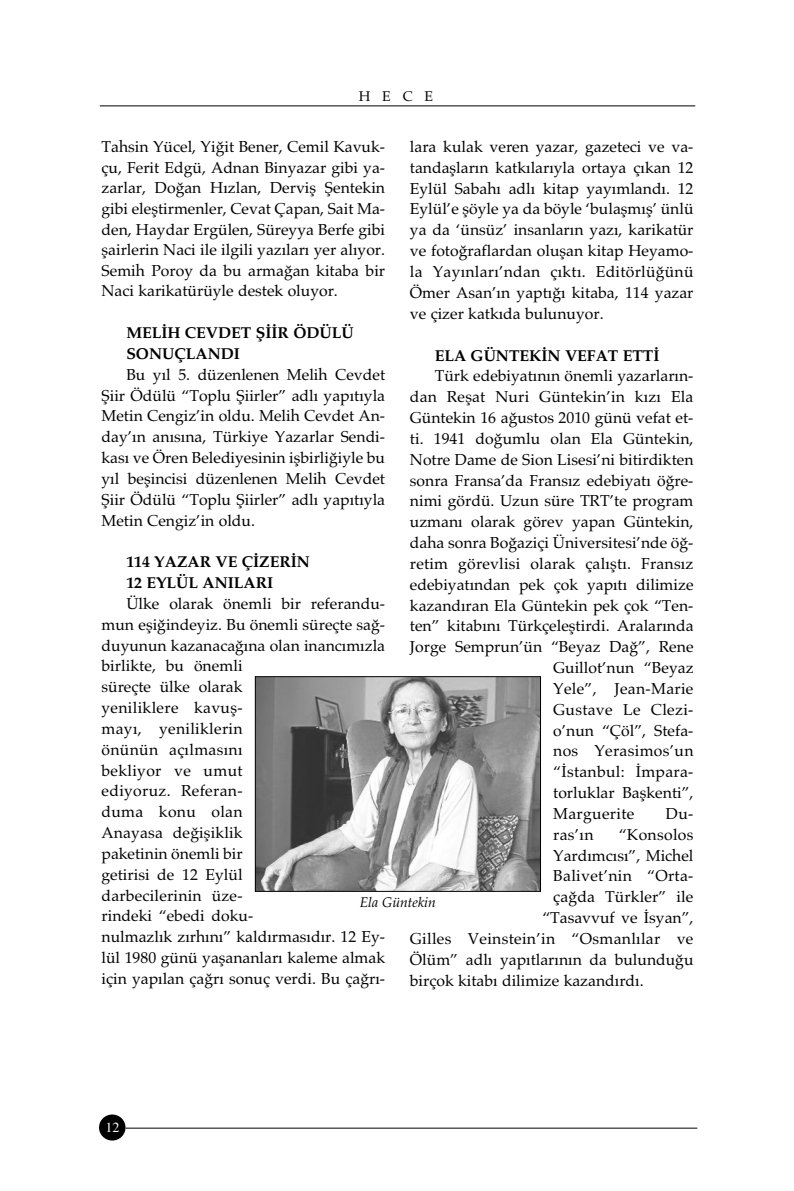
<style>
.page{position:relative;width:794px;height:1191px;background:#fff}
.page>*{position:absolute;margin:0;border:0;box-sizing:border-box;transform-origin:0 0}
.t1{font:15.75px/20.8px "Palatino";color:#000;text-align:justify}
.t2{font:15.75px "Palatino";letter-spacing:.02em;color:#000}
.t3{font:700 15.75px/20.8px "Palatino";color:#000}
.t4{font:italic 14px "Palatino";color:#000}
.t5{font:14px "Palatino";color:#000}
.t6{font:14px "Times Tr Roman";color:#fff}
</style>
<div class="page">
<hr style="left:100px;top:105px;width:595px;height:1px;background:#000">
<hr style="left:126px;top:1127px;width:571px;height:1px;background:#000">
<div style="left:99px;top:1114px;width:26px;height:26px;background:#000;border-radius:50%"></div>
<img style="left:257px;top:678px;width:282px;height:211px">
<div style="left:255px;top:676px;width:286px;height:215px;border:1px solid #000"></div>
<p class="t5" style="left:359px;top:90px;width:76px">HECE</p>
<p class="t1" style="left:102px;top:138px;width:285px">Tahsin Yücel, Yi¤it Bener, Cemil Kavuk&shy;çu, Ferit Edgü, Adnan Binyazar gibi ya&shy;zarlar, Do¤an H›zlan, Dervifl fientekin gibi elefltirmenler, Cevat Çapan, Sait Ma&shy;den, Haydar Ergülen, Süreyya Berfe gibi flairlerin Naci ile ilgili yaz›lar› yer al›yor.<br>Semih Poroy da bu arma¤an kitaba bir Naci karikatürüyle destek oluyor.</p>
<p class="t3" style="left:126px;top:324px;width:229px">MEL‹H CEVDET fi‹‹R ÖDÜLÜ<br>SONUÇLANDI</p>
<p class="t1" style="left:102px;top:366px;width:285px;text-indent:25px">Bu y›l 5. düzenlenen Melih Cevdet fiiir Ödülü “Toplu fiiirler” adl› yap›t›yla Metin Cengiz’in oldu. Melih Cevdet An&shy;day’›n an›s›na, Türkiye Yazarlar Sendi&shy;kas› ve Ören Belediyesinin iflbirli¤iyle bu y›l beflincisi düzenlenen Melih Cevdet fiiir Ödülü “Toplu fiiirler” adl› yap›t›yla Metin Cengiz’in oldu.</p>
<p class="t3" style="left:126px;top:553px;width:185px">114 YAZAR VE Ç‹ZER‹N<br>12 EYLÜL ANILARI</p>
<p class="t1" style="left:102px;top:595px;width:285px;text-align:left;text-indent:25px">Ülke olarak önemli bir referandu&shy;mun efli¤indeyiz. Bu önemli süreçte sa¤- duyunun kazanaca¤›na olan inanc›m›zla birlikte, bu önemli<br>süreçte ülke olarak<br>yeniliklere kavufl-<br>may›, yeniliklerin<br>önünün aç›lmas›n›<br>bekliyor ve umut<br>ediyoruz. Referan-<br>duma konu olan<br>Anayasa de¤ifliklik<br>paketinin önemli bir<br>getirisi de 12 Eylül<br>darbecilerinin üze-<br>rindeki “ebedi doku-<br>nulmazl›k z›rh›n›” kald›rmas›d›r. 12 Ey&shy;lül 1980 günü yaflananlar› kaleme almak için yap›lan ça¤r› sonuç verdi. Bu ça¤r›-</p>
<p class="t1" style="left:410px;top:138px;width:285px">lara kulak veren yazar, gazeteci ve va&shy;tandafllar›n katk›lar›yla ortaya ç›kan 12<br>Eylül Sabah› adl› kitap yay›mland›. 12<br>Eylül’e flöyle ya da böyle ‘bulaflm›fl’ ünlü ya da ‘ünsüz’ insanlar›n yaz›, karikatür ve foto¤raflardan oluflan kitap Heyamo&shy;la Yay›nlar›’ndan ç›kt›. Editörlü¤ünü Ömer Asan’›n yapt›¤› kitaba, 114 yazar ve çizer katk›da bulunuyor.</p>
<p class="t3" style="left:435px;top:346px;width:226px">ELA GÜNTEK‹N VEFAT ETT‹</p>
<p class="t1" style="left:435px;top:367px;width:260px">Türk edebiyat›n›n önemli yazarlar›n-</p>
<p class="t1" style="left:410px;top:388px;width:285px">dan Reflat Nuri Güntekin’in k›z› Ela</p>
<p class="t1" style="left:410px;top:409px;width:285px">Güntekin 16 a¤ustos 2010 günü vefat et-</p>
<p class="t1" style="left:410px;top:430px;width:285px">ti. 1941 do¤umlu olan Ela Güntekin,</p>
<p class="t1" style="left:410px;top:451px;width:285px">Notre Dame de Sion Lisesi’ni bitirdikten</p>
<p class="t1" style="left:410px;top:471px;width:285px">sonra Fransa’da Frans›z edebiyat› ö¤re-</p>
<p class="t1" style="left:410px;top:492px;width:285px">nimi gördü. Uzun süre TRT’te program</p>
<p class="t1" style="left:410px;top:513px;width:285px">uzman› olarak görev yapan Güntekin,</p>
<p class="t1" style="left:410px;top:534px;width:285px">daha sonra Bo¤aziçi Üniversitesi’nde ö¤-</p>
<p class="t1" style="left:410px;top:555px;width:285px">retim görevlisi olarak çal›flt›. Frans›z</p>
<p class="t1" style="left:410px;top:576px;width:285px">edebiyat›ndan pek çok yap›t› dilimize</p>
<p class="t1" style="left:410px;top:596px;width:285px">kazand›ran Ela Güntekin pek çok “Ten-</p>
<p class="t1" style="left:410px;top:617px;width:285px">ten” kitab›n› Türkçelefltirdi. Aralar›nda</p>
<p class="t1" style="left:410px;top:638px;width:285px">Jorge Semprun’ün “Beyaz Da¤”, Rene</p>
<p class="t1" style="left:553px;top:659px;width:142px">Guillot’nun “Beyaz</p>
<p class="t2" style="left:553px;top:682px;width:142px">Yele”, Jean-Marie</p>
<p class="t2" style="left:553px;top:703px;width:142px">Gustave Le Clezi-</p>
<p class="t1" style="left:553px;top:721px;width:142px">o’nun “Çöl”, Stefa-</p>
<p class="t2" style="left:553px;top:745px;width:142px">nos Yerasimos’un</p>
<p class="t2" style="left:553px;top:766px;width:142px">“‹stanbul: ‹mpara-</p>
<p class="t1" style="left:553px;top:784px;width:142px">torluklar Baflkenti”,</p>
<p class="t2" style="left:553px;top:807px;width:83px">Marguerite</p>
<p class="t1" style="left:666px;top:805px;width:29px">Du-</p>
<p class="t1" style="left:553px;top:825px;width:42px">ras’›n</p>
<p class="t2" style="left:619px;top:828px;width:76px">“Konsolos</p>
<p class="t1" style="left:553px;top:846px;width:142px">Yard›mc›s›”, Michel</p>
<p class="t2" style="left:553px;top:870px;width:142px">Balivet’nin “Orta-</p>
<p class="t1" style="left:553px;top:888px;width:142px">ça¤da Türkler” ile</p>
<p class="t1" style="left:542px;top:909px;width:153px">“Tasavvuf ve ‹syan”,</p>
<p class="t2" style="left:410px;top:932px;width:285px">Gilles Veinstein’in “Osmanl›lar ve</p>
<p class="t1" style="left:410px;top:950px;width:285px">Ölüm” adl› yap›tlar›n›n da bulundu¤u</p>
<p class="t1" style="left:410px;top:971px;width:235px">birçok kitab› dilimize kazand›rd›.</p>
<p class="t4" style="left:360px;top:897px;width:78px">Ela Güntekin</p>
<p class="t6" style="left:105px;top:1122px;width:15px">12</p>
</div>
